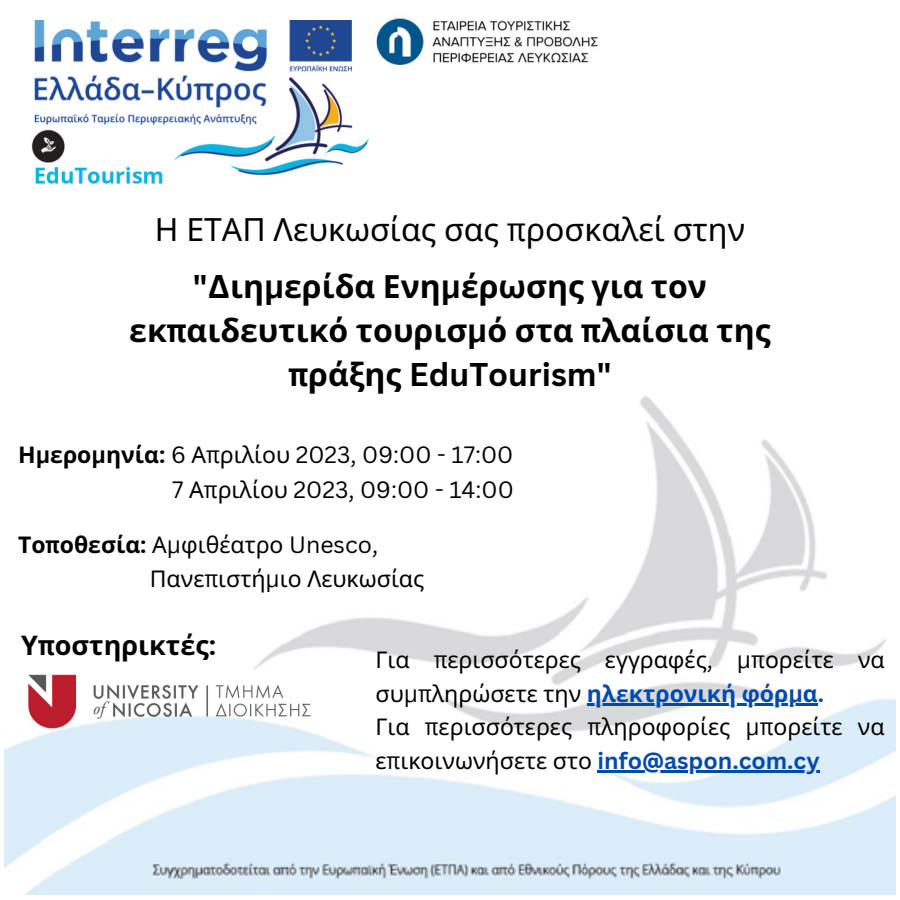
<style>
.page{position:relative;width:900px;height:900px;background:#fff}
.page>*{position:absolute;margin:0;border:0;box-sizing:border-box;transform-origin:0 0}
.t1{font:32px/56.2px "Noto Sans";color:#000;text-align:center}
.t2{font:700 32px "Noto Sans";color:#000}
.t3{font:700 32px "Canva Sans";color:#000}
.t4{font:700 27px "Noto Sans";color:#000}
.t5{font:23px/33.8px "Noto Sans";color:#000}
.t6{font:23px/34.5px "Canva Sans";color:#000;text-align:right}
.t7{font:700 23px "Canva Sans";color:#004aad}
.s1{font-family:"Canva Sans"}
.s2{font-family:"Canva Sans";font-weight:700}
.s3{font-weight:700}
.s4{font-family:"Noto Sans"}
.s5{font-family:"Noto Sans";font-weight:700}
.s6{font-weight:700;color:#004aad}
.s7{font-family:"Canva Sans";font-weight:700;color:#004aad}
.s8{font-family:"Noto Sans";font-weight:400;color:#000}
.s9{font-weight:400;color:#000}
</style>
<div class="page">
<img style="left:4px;top:396px;width:892px;height:499px">
<img style="left:4px;top:645px;width:357px;height:113px">
<img style="left:31px;top:18px;width:567px;height:166px">
<hr style="left:587px;top:703px;width:231px;height:2px;background:#004aad">
<hr style="left:598px;top:771px;width:222px;height:2px;background:#004aad">
<h1 class="t1" style="left:155px;top:201px;width:592px">Η ΕΤΑΠ Λευκωσίας σας <span class="s1">π</span>ροσκαλεί στην <span class="s2">"Δ</span><span class="s3">ιη</span><span class="s2">μ</span><span class="s3">ερίδα Ενη</span><span class="s2">μ</span><span class="s3">έρωσης για τον</span></h1>
<h1 class="t2" style="left:129px;top:308px;width:643px">εκ<span class="s1">π</span>αιδευτικό τουρισ<span class="s1">μ</span>ό στα <span class="s1">π</span>λαίσια της</h1>
<h1 class="t3" style="left:288px;top:352px;width:324px">π<span class="s4">ράξης</span> EduTourism"</h1>
<p class="t6" style="left:18px;top:437px;width:497px"><span class="s5">Η</span><span class="s3">μ</span><span class="s5">ερο</span><span class="s3">μ</span><span class="s5">ηνία</span><span class="s3">:</span> 6 <span class="s4">Α</span>π<span class="s4">ριλίου</span> 2023, 09:00 - 17:00<br>7 <span class="s4">Α</span>π<span class="s4">ριλίου</span> 2023, 09:00 - 14:00</p>
<p class="t5" style="left:150px;top:526px;width:276px;line-height:34.5px;text-indent:-132px"><span class="s3">Το</span><span class="s2">π</span><span class="s3">οθεσία</span><span class="s2">:</span> Α<span class="s1">μ</span>φιθέατρο <span class="s1">Unesco,<br></span>Πανε<span class="s1">π</span>ιστή<span class="s1">μ</span>ιο Λευκωσίας</p>
<p class="t4" style="left:21px;top:626px;width:196px">Υ<span class="s1">π</span>οστηρικτές<span class="s1">:</span></p>
<p class="t5" style="left:376px;top:642px;width:511px">Για <span class="s1">π</span>ερισσότερες εγγραφές<span class="s1">, μπ</span>ορείτε να συ<span class="s1">μπ</span>ληρώσετε την <span class="s6">ηλεκτρονική φόρ</span><span class="s7">μ</span><span class="s6">α</span><span class="s7">.<br></span>Για <span class="s1">π</span>ερισσότερες <span class="s1">π</span>ληροφορίες <span class="s1">μπ</span>ορείτε να</p>
<p class="t7" style="left:376px;top:744px;width:446px"><span class="s8">ε</span><span class="s9">π</span><span class="s8">ικοινωνήσετε στο</span> info@aspon.com.cy</p>
</div>
